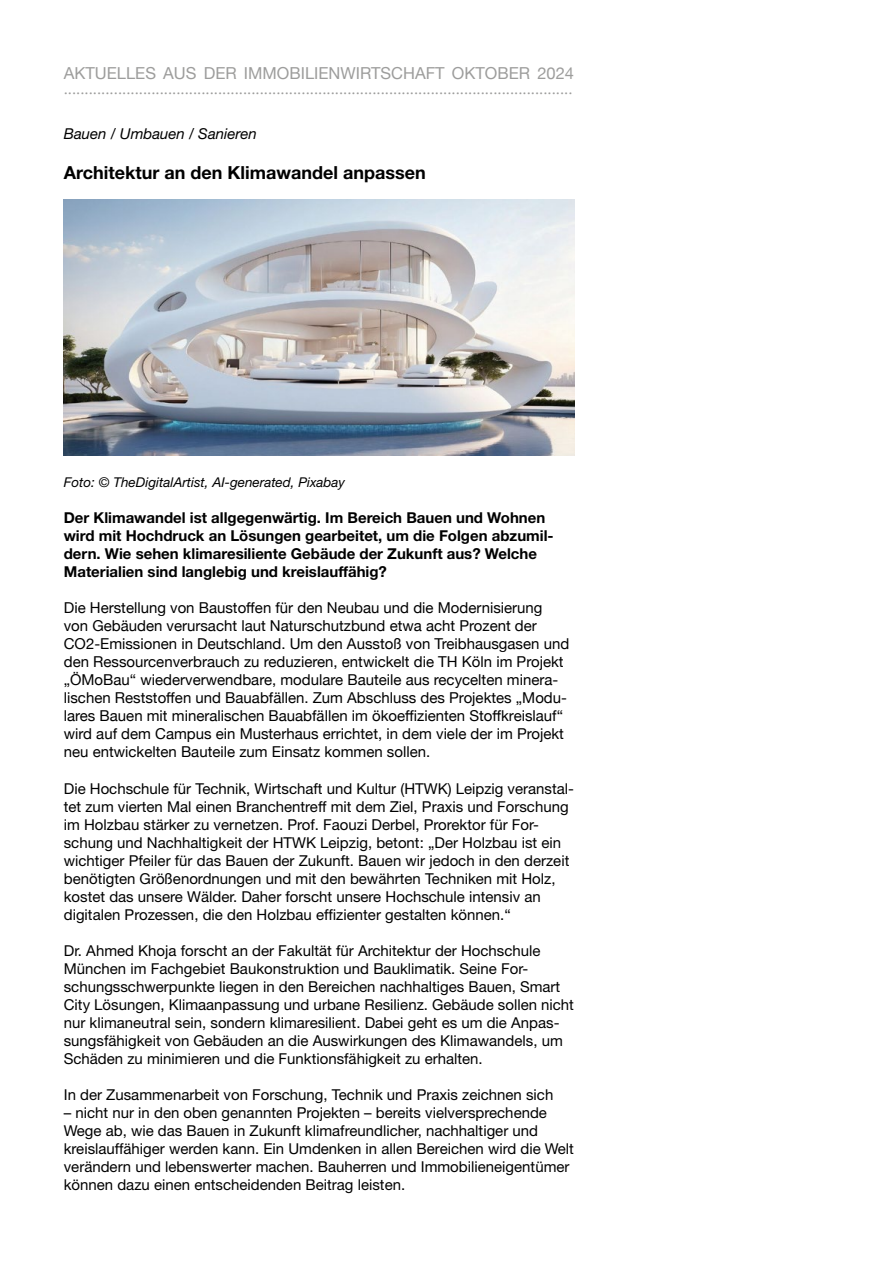
<style>
.page{position:relative;width:893px;height:1263px;background:#fff}
.page>*{position:absolute;margin:0;border:0;box-sizing:border-box;transform-origin:0 0}
.t1{font:700 18px "Helvetica Neue LT";color:#000}
.t2{font:16.5px "Helvetica Neue";color:#9d9d9c}
.t3{font:15px/18px "Helvetica Neue LT";color:#000}
.t4{font:15px/18px "Helvetica Neue";color:#000}
.t5{font:700 15px/18px "Helvetica Neue LT";color:#000}
.t6{font:15px "Helvetica Neue";color:#9d9d9c}
.t7{font:italic 15px "Helvetica Neue LT";color:#000}
.t8{font:italic 13.5px "Helvetica Neue LT";color:#000}
</style>
<div class="page">
<img style="left:64px;top:200px;width:510px;height:255px">
<p class="t2" style="left:64px;top:62px;width:512px">AKTUELLES AUS DER IMMOBILIENWIRTSCHAFT OKTOBER 2024</p>
<p class="t6" style="left:64px;top:81px;width:510px">··························································································································</p>
<p class="t7" style="left:64px;top:125px;width:195px">Bauen / Umbauen / Sanieren</p>
<p class="t1" style="left:64px;top:161px;width:363px">Architektur an den Klimawandel anpassen</p>
<p class="t8" style="left:64px;top:474px;width:283px">Foto: © TheDigitalArtist, AI-generated, Pixabay</p>
<p class="t5" style="left:64px;top:509px;width:491px">Der Klimawandel ist allgegenwärtig. Im Bereich Bauen und Wohnen wird mit Hochdruck an Lösungen gearbeitet, um die Folgen abzumil&shy;dern. Wie sehen klimaresiliente Gebäude der Zukunft aus? Welche Materialien sind langlebig und kreislauffähig?</p>
<p class="t4" style="left:64px;top:600px;width:507px">Die Herstellung von Baustoffen für den Neubau und die Modernisierung von Gebäuden verursacht laut Naturschutzbund etwa acht Prozent der CO2-Emissionen in Deutschland. Um den Ausstoß von Treibhausgasen und den Ressourcenverbrauch zu reduzieren, entwickelt die TH Köln im Projekt „ÖMoBau“ wiederverwendbare, modulare Bauteile aus recycelten minera&shy;lischen Reststoffen und Bauabfällen. Zum Abschluss des Projektes „Modu&shy;lares Bauen mit mineralischen Bauabfällen im ökoeffizienten Stoffkreislauf“ wird auf dem Campus ein Musterhaus errichtet, in dem viele der im Projekt neu entwickelten Bauteile zum Einsatz kommen sollen.</p>
<p class="t3" style="left:64px;top:779px;width:512px">Die Hochschule für Technik, Wirtschaft und Kultur (HTWK) Leipzig veranstal&shy;tet zum vierten Mal einen Branchentreff mit dem Ziel, Praxis und Forschung im Holzbau stärker zu vernetzen. Prof. Faouzi Derbel, Prorektor für For&shy;schung und Nachhaltigkeit der HTWK Leipzig, betont: „Der Holzbau ist ein wichtiger Pfeiler für das Bauen der Zukunft. Bauen wir jedoch in den derzeit benötigten Größenordnungen und mit den bewährten Techniken mit Holz, kostet das unsere Wälder. Daher forscht unsere Hochschule intensiv an digitalen Prozessen, die den Holzbau effizienter gestalten können.“</p>
<p class="t3" style="left:64px;top:941px;width:512px">Dr. Ahmed Khoja forscht an der Fakultät für Architektur der Hochschule München im Fachgebiet Baukonstruktion und Bauklimatik. Seine For&shy;schungsschwerpunkte liegen in den Bereichen nachhaltiges Bauen, Smart City Lösungen, Klimaanpassung und urbane Resilienz. Gebäude sollen nicht nur klimaneutral sein, sondern klimaresilient. Dabei geht es um die Anpas&shy;sungsfähigkeit von Gebäuden an die Auswirkungen des Klimawandels, um Schäden zu minimieren und die Funktionsfähigkeit zu erhalten.</p>
<p class="t3" style="left:64px;top:1085px;width:491px">In der Zusammenarbeit von Forschung, Technik und Praxis zeichnen sich</p>
<p class="t3" style="left:64px;top:1103px;width:512px">– nicht nur in den oben genannten Projekten – bereits vielversprechende Wege ab, wie das Bauen in Zukunft klimafreundlicher, nachhaltiger und kreislauffähiger werden kann. Ein Umdenken in allen Bereichen wird die Welt verändern und lebenswerter machen. Bauherren und Immobilieneigentümer können dazu einen entscheidenden Beitrag leisten.</p>
</div>
